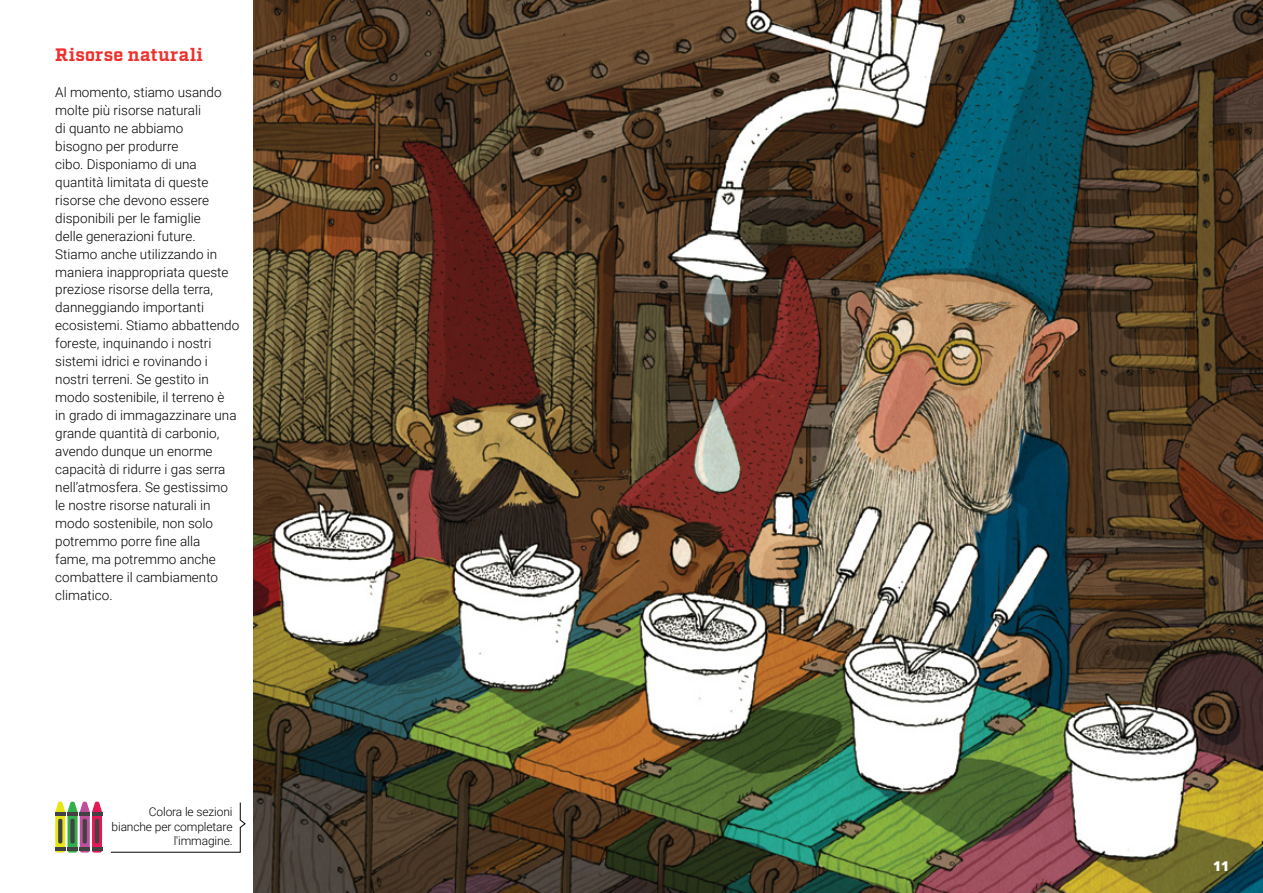
<style>
.page{position:relative;width:1263px;height:893px;background:#fff}
.page>*{position:absolute;margin:0;border:0;box-sizing:border-box;transform-origin:0 0}
.t1{font:700 18px "Factoria";letter-spacing:.015em;color:#ee312d}
.t2{font:300 13.5px/18px "Roboto";color:#000}
.t3{font:800 13.5px "Open Sans";color:#fff}
.t4{font:300 12px/14.4px "Roboto";letter-spacing:-.01em;color:#000;text-align:right}
</style>
<div class="page">
<img style="left:253px;top:0;width:1010px;height:893px">
<svg style="left:55px;top:801px;width:47px;height:52px"></svg>
<hr style="left:95px;top:819px;width:4px;height:24px;background:#424242;border-radius:2px">
<svg style="left:111px;top:802px;width:135px;height:51px"></svg>
<h1 class="t1" style="left:55px;top:43px;width:149px">Risorse naturali</h1>
<p class="t2" style="left:55px;top:82px;width:185px">Al momento, stiamo usando molte più risorse naturali<br>di quanto ne abbiamo<br>bisogno per produrre<br>cibo. Disponiamo di una quantità limitata di queste risorse che devono essere disponibili per le famiglie<br>delle generazioni future.<br>Stiamo anche utilizzando in maniera inappropriata queste preziose risorse della terra, danneggiando importanti ecosistemi. Stiamo abbattendo foreste, inquinando i nostri sistemi idrici e rovinando i nostri terreni. Se gestito in modo sostenibile, il terreno è<br>in grado di immagazzinare una grande quantità di carbonio, avendo dunque un enorme capacità di ridurre i gas serra nell’atmosfera. Se gestissimo le nostre risorse naturali in modo sostenibile, non solo potremmo porre fine alla<br>fame, ma potremmo anche combattere il cambiamento climatico.</p>
<p class="t4" style="left:112px;top:804px;width:123px">Colora le sezioni bianche per completare l'immagine.</p>
<p class="t3" style="left:1213px;top:855px;width:17px">11</p>
</div>
